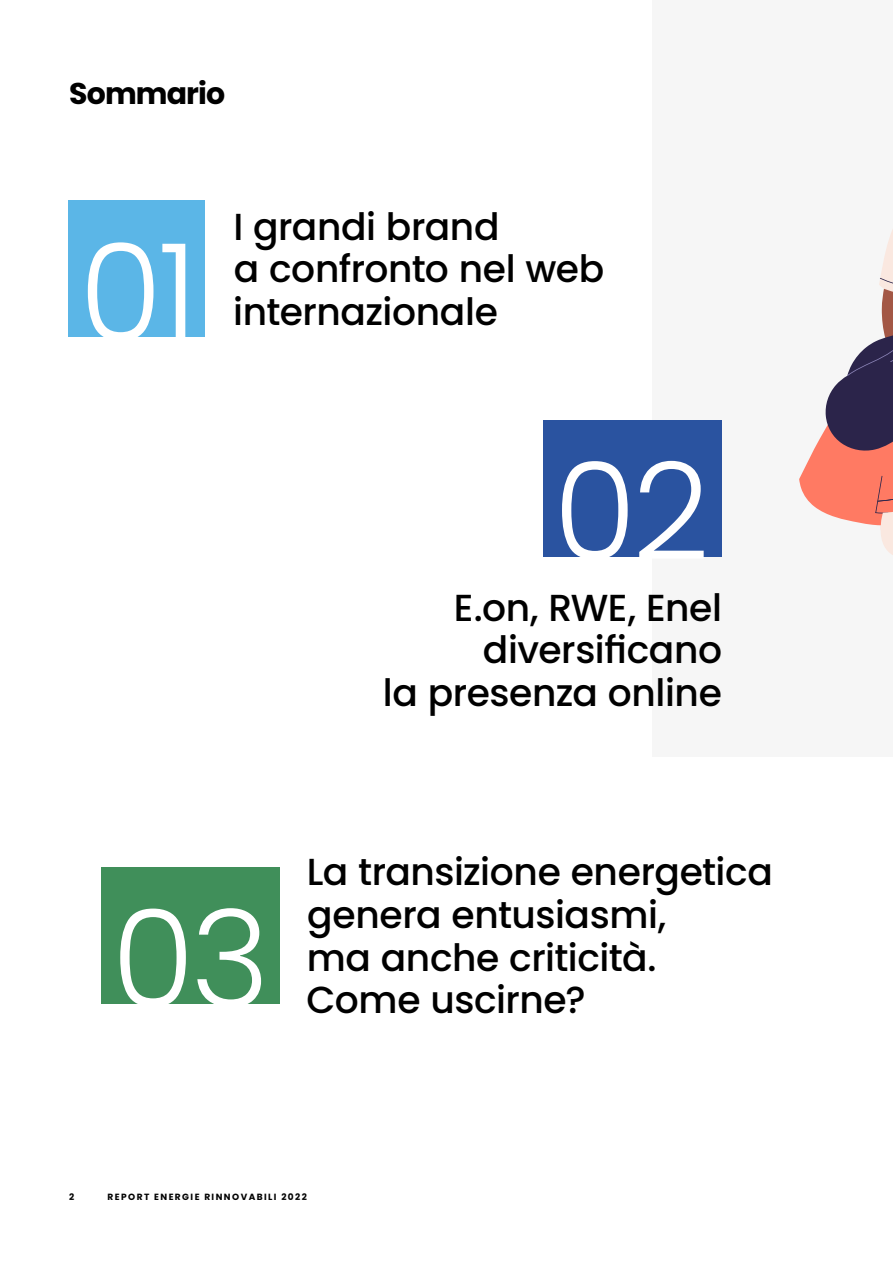
<style>
.page{position:relative;width:893px;height:1263px;background:#fff}
.page>*{position:absolute;margin:0;border:0;box-sizing:border-box;transform-origin:0 0}
.t1{font:300 135px "Poppins";color:#fff}
.t2{font:500 37.65px/42.6px "Poppins";letter-spacing:-.01em;color:#000}
.t3{font:700 30px "Poppins";letter-spacing:-.03em;color:#000}
.t4{font:700 9px "Poppins";letter-spacing:.16em;color:#000}
</style>
<div class="page">
<div style="left:653px;top:0;width:240px;height:757px;background:#f6f6f6"></div>
<svg style="left:799px;top:229px;width:94px;height:326px"></svg>
<div style="left:69px;top:201px;width:136px;height:136px;background:#5bb6e7"></div>
<div style="left:543px;top:421px;width:178px;height:136px;background:#2a53a0"></div>
<div style="left:101px;top:867px;width:179px;height:136px;background:#408f5a"></div>
<p class="t3" style="left:69px;top:76px;width:157px">Sommario</p>
<h1 class="t1" style="left:79px;top:215px;width:120px">01</h1>
<p class="t2" style="left:233px;top:205px;width:372px">I grandi brand<br>a confronto nel web internazionale</p>
<h1 class="t1" style="left:553px;top:434px;width:158px">02</h1>
<p class="t2" style="left:383px;top:586px;width:341px;text-align:right">E.on, RWE, Enel diversificano<br>la presenza online</p>
<h1 class="t1" style="left:111px;top:881px;width:160px">03</h1>
<p class="t2" style="left:306px;top:851px;width:468px">La transizione energetica genera entusiasmi,<br>ma anche criticità.<br>Come uscirne?</p>
<p class="t4" style="left:69px;top:1192px;width:7px">2</p>
<p class="t4" style="left:108px;top:1192px;width:201px">REPORT ENERGIE RINNOVABILI 2022</p>
</div>
